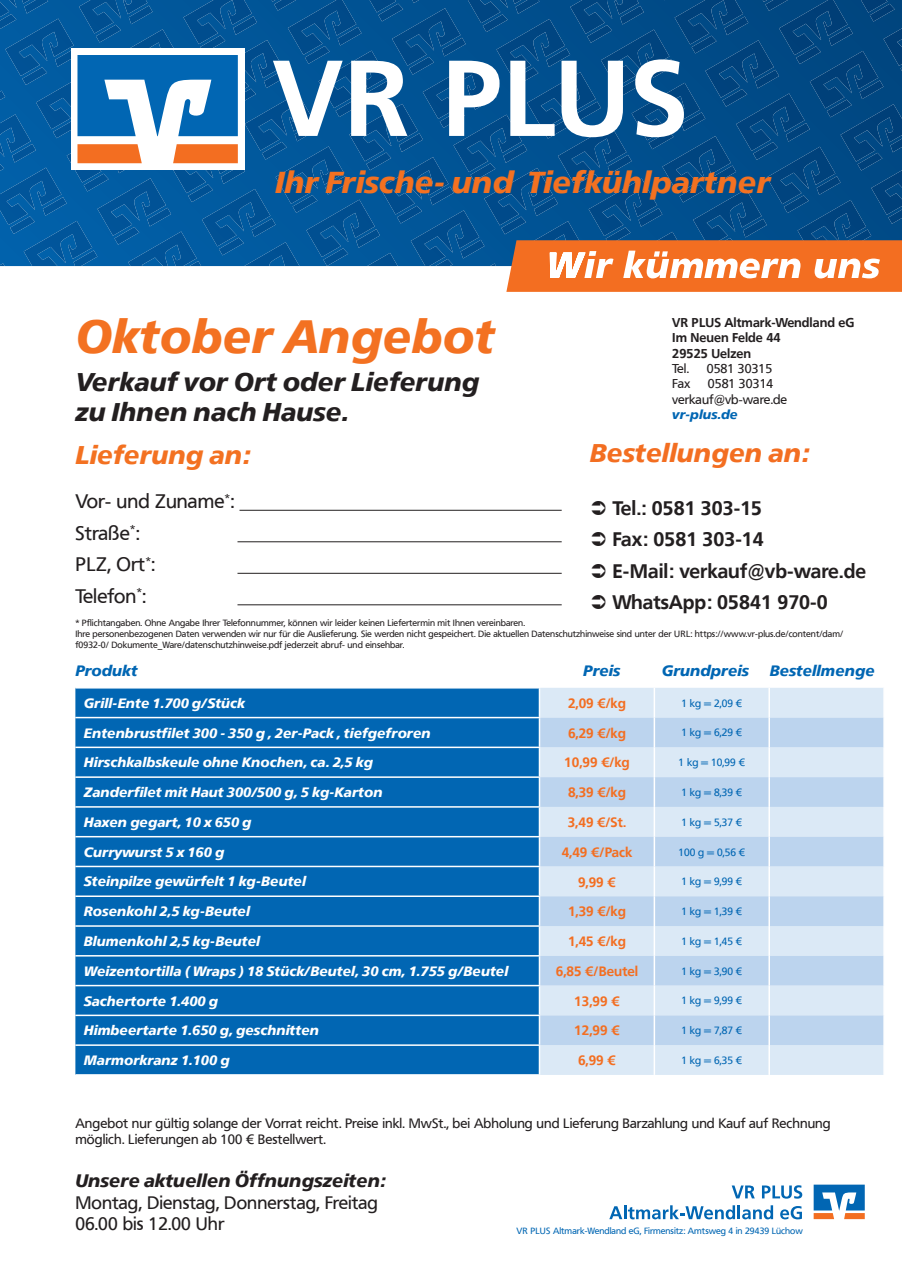
<style>
.page{position:relative;width:902px;height:1272px;background:#fff}
.page>*{position:absolute;margin:0;border:0;box-sizing:border-box;transform-origin:0 0}
.t1{font:italic 700 46.5px "Frutiger VR";color:#f37121}
.t2{font:italic 700 30.15px "Frutiger VR";color:#f37121}
.t3{font:italic 700 25.5px/30.6px "Frutiger VR";color:#231f20}
.t4{font:italic 700 25.5px "Frutiger VR";color:#f36e21}
.t5{font:italic 700 25.5px "Frutiger VR";color:#f37121}
.t6{font:700 19.5px/31.5px "Frutiger VR";color:#231f20}
.t7{font:19.5px/31.5px "Frutiger VR";color:#231f20}
.t8{font:18px/21.6px "Frutiger VR";color:#231f20}
.t9{font:italic 700 18px "Frutiger VR";color:#231f20}
.t10{font:italic 700 15px "Frutiger VR";color:#0166b3}
.t11{font:italic 700 13.5px "Frutiger VR";color:#fff}
.t12{font:13.5px/16.2px "Frutiger VR";color:#231f20}
.t13{font:700 13.5px "Frutiger VR";color:#f36e21}
.t14{font:700 12.75px/15.3px "Frutiger VR";color:#231f20}
.t15{font:12.75px/15.3px "Frutiger VR";color:#231f20}
.t16{font:italic 700 12.75px "Frutiger VR";color:#0166b3}
.t17{font:10.5px "Frutiger VR";color:#0166b3}
.t18{font:9px/10.8px "Frutiger VR";color:#231f20}
.t19{font:9px "Frutiger VR";color:#0166b3}
</style>
<div class="page">
<svg style="left:0;top:0;width:901px;height:292px;background:#3a6e9a"></svg>
<div style="left:75px;top:688px;width:463px;height:386px;background:#0166b3"></div>
<div style="left:540px;top:688px;width:343px;height:386px;background:#dbe9f6"></div>
<div style="left:75px;top:718px;width:463px;height:296px;background:#0166b3"></div>
<svg style="left:540px;top:717px;width:343px;height:328px;background:#caddf1"></svg>
<hr style="left:75px;top:716px;width:465px;height:2px;background:#fff">
<hr style="left:75px;top:746px;width:465px;height:2px;background:#fff">
<hr style="left:75px;top:776px;width:465px;height:1px;background:#fff">
<hr style="left:75px;top:806px;width:465px;height:1px;background:#fff">
<hr style="left:75px;top:836px;width:465px;height:1px;background:#fff">
<hr style="left:75px;top:865px;width:465px;height:2px;background:#fff">
<hr style="left:75px;top:895px;width:465px;height:2px;background:#fff">
<hr style="left:75px;top:925px;width:465px;height:1px;background:#fff">
<hr style="left:75px;top:955px;width:465px;height:1px;background:#fff">
<hr style="left:75px;top:984px;width:465px;height:2px;background:#fff">
<hr style="left:75px;top:1014px;width:465px;height:2px;background:#fff">
<hr style="left:75px;top:1044px;width:465px;height:1px;background:#fff">
<hr style="left:653px;top:687px;width:2px;height:30px;background:#fff">
<hr style="left:768px;top:687px;width:2px;height:30px;background:#fff">
<hr style="left:653px;top:717px;width:2px;height:30px;background:#fff">
<hr style="left:768px;top:717px;width:2px;height:30px;background:#fff">
<hr style="left:653px;top:747px;width:2px;height:30px;background:#fff">
<hr style="left:768px;top:747px;width:2px;height:30px;background:#fff">
<hr style="left:653px;top:777px;width:2px;height:29px;background:#fff">
<hr style="left:768px;top:777px;width:2px;height:29px;background:#fff">
<svg style="left:883px;top:777px;width:1px;height:29px"></svg>
<hr style="left:653px;top:806px;width:2px;height:30px;background:#fff">
<hr style="left:768px;top:806px;width:2px;height:30px;background:#fff">
<hr style="left:653px;top:836px;width:2px;height:30px;background:#fff">
<hr style="left:768px;top:836px;width:2px;height:30px;background:#fff">
<hr style="left:653px;top:866px;width:2px;height:30px;background:#fff">
<hr style="left:768px;top:866px;width:2px;height:30px;background:#fff">
<hr style="left:653px;top:896px;width:2px;height:30px;background:#fff">
<hr style="left:768px;top:896px;width:2px;height:30px;background:#fff">
<hr style="left:653px;top:926px;width:2px;height:29px;background:#fff">
<hr style="left:768px;top:926px;width:2px;height:29px;background:#fff">
<svg style="left:883px;top:926px;width:1px;height:29px"></svg>
<hr style="left:653px;top:955px;width:2px;height:30px;background:#fff">
<hr style="left:768px;top:955px;width:2px;height:30px;background:#fff">
<hr style="left:653px;top:985px;width:2px;height:30px;background:#fff">
<hr style="left:768px;top:985px;width:2px;height:30px;background:#fff">
<hr style="left:653px;top:1015px;width:2px;height:30px;background:#fff">
<hr style="left:768px;top:1015px;width:2px;height:30px;background:#fff">
<hr style="left:653px;top:1045px;width:2px;height:29px;background:#fff">
<hr style="left:768px;top:1045px;width:2px;height:29px;background:#fff">
<svg style="left:883px;top:1045px;width:1px;height:29px"></svg>
<hr style="left:239px;top:510px;width:322px;height:1px;background:#231f20">
<hr style="left:237px;top:541px;width:324px;height:1px;background:#231f20">
<hr style="left:237px;top:573px;width:324px;height:1px;background:#231f20">
<hr style="left:237px;top:604px;width:324px;height:1px;background:#231f20">
<svg style="left:731px;top:1185px;width:23px;height:13px"></svg>
<svg style="left:762px;top:1185px;width:40px;height:13px"></svg>
<svg style="left:609px;top:1206px;width:13px;height:13px"></svg>
<hr style="left:623px;top:1205px;width:3px;height:14px;background:#0166b3">
<svg style="left:628px;top:1205px;width:107px;height:14px"></svg>
<hr style="left:737px;top:1205px;width:3px;height:14px;background:#0166b3">
<svg style="left:742px;top:1205px;width:31px;height:14px"></svg>
<svg style="left:780px;top:1206px;width:21px;height:13px"></svg>
<svg style="left:813px;top:1184px;width:51px;height:35px"></svg>
<h2 class="t2" style="left:275px;top:164px;width:497px">Ihr Frische- und Tiefkühlpartner</h2>
<h1 class="t1" style="left:75px;top:308px;width:421px">Oktober Angebot</h1>
<h3 class="t3" style="left:75px;top:366px;width:405px">Verkauf vor Ort oder Lieferung zu Ihnen nach Hause.</h3>
<h3 class="t5" style="left:75px;top:440px;width:176px">Lieferung an:</h3>
<h3 class="t7" style="left:75px;top:486px;width:160px">Vor- und Zuname<sup>*</sup>:<br>Straße<sup>*</sup>:<br>PLZ, Ort<sup>*</sup>:<br>Telefon<sup>*</sup>:</h3>
<p class="t18" style="left:75px;top:618px;width:769px">* Pflichtangaben. Ohne Angabe Ihrer Telefonnummer, können wir leider keinen Liefertermin mit Ihnen vereinbaren.<br>Ihre personenbezogenen Daten verwenden wir nur für die Auslieferung. Sie werden nicht gespeichert. Die aktuellen Datenschutzhinweise sind unter der URL: https://www.vr-plus.de/content/dam/ f0932-0/ Dokumente_Ware/datenschutzhinweise.pdf jederzeit abruf- und einsehbar.</p>
<p class="t14" style="left:672px;top:315px;width:184px">VR PLUS Altmark-Wendland eG<br>Im Neuen Felde 44<br>29525 Uelzen</p>
<p class="t15" style="left:672px;top:361px;width:18px">Tel.</p>
<p class="t15" style="left:706px;top:361px;width:67px">0581 30315</p>
<p class="t15" style="left:672px;top:376px;width:20px">Fax</p>
<p class="t15" style="left:672px;top:376px;width:116px;text-indent:36px">0581 30314 verkauf@vb-ware.de</p>
<p class="t16" style="left:672px;top:407px;width:67px">vr-plus.de</p>
<h3 class="t4" style="left:589px;top:437px;width:221px">Bestellungen an:</h3>
<h3 class="t6" style="left:612px;top:492px;width:255px">Tel.: 0581 303-15<br>Fax: 0581 303-14<br>E-Mail: verkauf@vb-ware.de<br>WhatsApp: 05841 970-0</h3>
<p class="t10" style="left:75px;top:662px;width:64px">Produkt</p>
<p class="t10" style="left:583px;top:662px;width:39px">Preis</p>
<p class="t10" style="left:661px;top:662px;width:89px">Grundpreis</p>
<p class="t10" style="left:769px;top:662px;width:107px">Bestellmenge</p>
<p class="t11" style="left:84px;top:695px;width:163px">Grill-Ente 1.700 g/Stück</p>
<p class="t13" style="left:568px;top:695px;width:59px">2,09 €/kg</p>
<p class="t17" style="left:681px;top:696px;width:62px">1 kg = 2,09 €</p>
<p class="t11" style="left:84px;top:724px;width:348px">Entenbrustfilet 300 - 350 g , 2er-Pack , tiefgefroren</p>
<p class="t13" style="left:568px;top:724px;width:59px">6,29 €/kg</p>
<p class="t17" style="left:681px;top:726px;width:62px">1 kg = 6,29 €</p>
<p class="t11" style="left:84px;top:754px;width:290px">Hirschkalbskeule ohne Knochen, ca. 2,5 kg</p>
<p class="t13" style="left:564px;top:754px;width:67px">10,99 €/kg</p>
<p class="t17" style="left:678px;top:756px;width:68px">1 kg = 10,99 €</p>
<p class="t11" style="left:84px;top:784px;width:300px">Zanderfilet mit Haut 300/500 g, 5 kg-Karton</p>
<p class="t13" style="left:568px;top:784px;width:59px">8,39 €/kg</p>
<p class="t17" style="left:681px;top:786px;width:62px">1 kg = 8,39 €</p>
<p class="t11" style="left:84px;top:814px;width:169px">Haxen gegart, 10 x 650 g</p>
<p class="t13" style="left:567px;top:814px;width:60px">3,49 €/St.</p>
<p class="t17" style="left:681px;top:816px;width:62px">1 kg = 5,37 €</p>
<p class="t11" style="left:84px;top:843px;width:142px">Currywurst 5 x 160 g</p>
<p class="t13" style="left:561px;top:843px;width:72px">4,49 €/Pack</p>
<p class="t17" style="left:678px;top:845px;width:68px">100 g = 0,56 €</p>
<p class="t11" style="left:84px;top:873px;width:223px">Steinpilze gewürfelt 1 kg-Beutel</p>
<p class="t13" style="left:578px;top:873px;width:39px">9,99 €</p>
<p class="t17" style="left:681px;top:875px;width:62px">1 kg = 9,99 €</p>
<p class="t11" style="left:84px;top:903px;width:167px">Rosenkohl 2,5 kg-Beutel</p>
<p class="t13" style="left:568px;top:903px;width:59px">1,39 €/kg</p>
<p class="t17" style="left:681px;top:905px;width:62px">1 kg = 1,39 €</p>
<p class="t11" style="left:84px;top:933px;width:178px">Blumenkohl 2,5 kg-Beutel</p>
<p class="t13" style="left:568px;top:933px;width:59px">1,45 €/kg</p>
<p class="t17" style="left:681px;top:935px;width:62px">1 kg = 1,45 €</p>
<p class="t11" style="left:84px;top:962px;width:426px">Weizentortilla ( Wraps ) 18 Stück/Beutel, 30 cm, 1.755 g/Beutel</p>
<p class="t13" style="left:555px;top:963px;width:84px">6,85 €/Beutel</p>
<p class="t17" style="left:681px;top:964px;width:62px">1 kg = 3,90 €</p>
<p class="t11" style="left:84px;top:992px;width:136px">Sachertorte 1.400 g</p>
<p class="t13" style="left:574px;top:992px;width:47px">13,99 €</p>
<p class="t17" style="left:681px;top:994px;width:62px">1 kg = 9,99 €</p>
<p class="t11" style="left:84px;top:1022px;width:237px">Himbeertarte 1.650 g, geschnitten</p>
<p class="t13" style="left:574px;top:1022px;width:47px">12,99 €</p>
<p class="t17" style="left:681px;top:1024px;width:62px">1 kg = 7,87 €</p>
<p class="t11" style="left:84px;top:1052px;width:147px">Marmorkranz 1.100 g</p>
<p class="t13" style="left:578px;top:1052px;width:39px">6,99 €</p>
<p class="t17" style="left:681px;top:1054px;width:62px">1 kg = 6,35 €</p>
<p class="t12" style="left:75px;top:1115px;width:756px">Angebot nur gültig solange der Vorrat reicht. Preise inkl. MwSt., bei Abholung und Lieferung Barzahlung und Kauf auf Rechnung möglich. Lieferungen ab 100 € Bestellwert.</p>
<h3 class="t9" style="left:75px;top:1170px;width:312px">Unsere aktuellen Öffnungszeiten:</h3>
<h3 class="t8" style="left:75px;top:1191px;width:304px">Montag, Dienstag, Donnerstag, Freitag<br>06.00 bis 12.00 Uhr</h3>
<p class="t19" style="left:516px;top:1224px;width:288px">VR PLUS Altmark-Wendland eG, Firmensitz: Amtsweg 4 in 29439 Lüchow</p>
</div>
